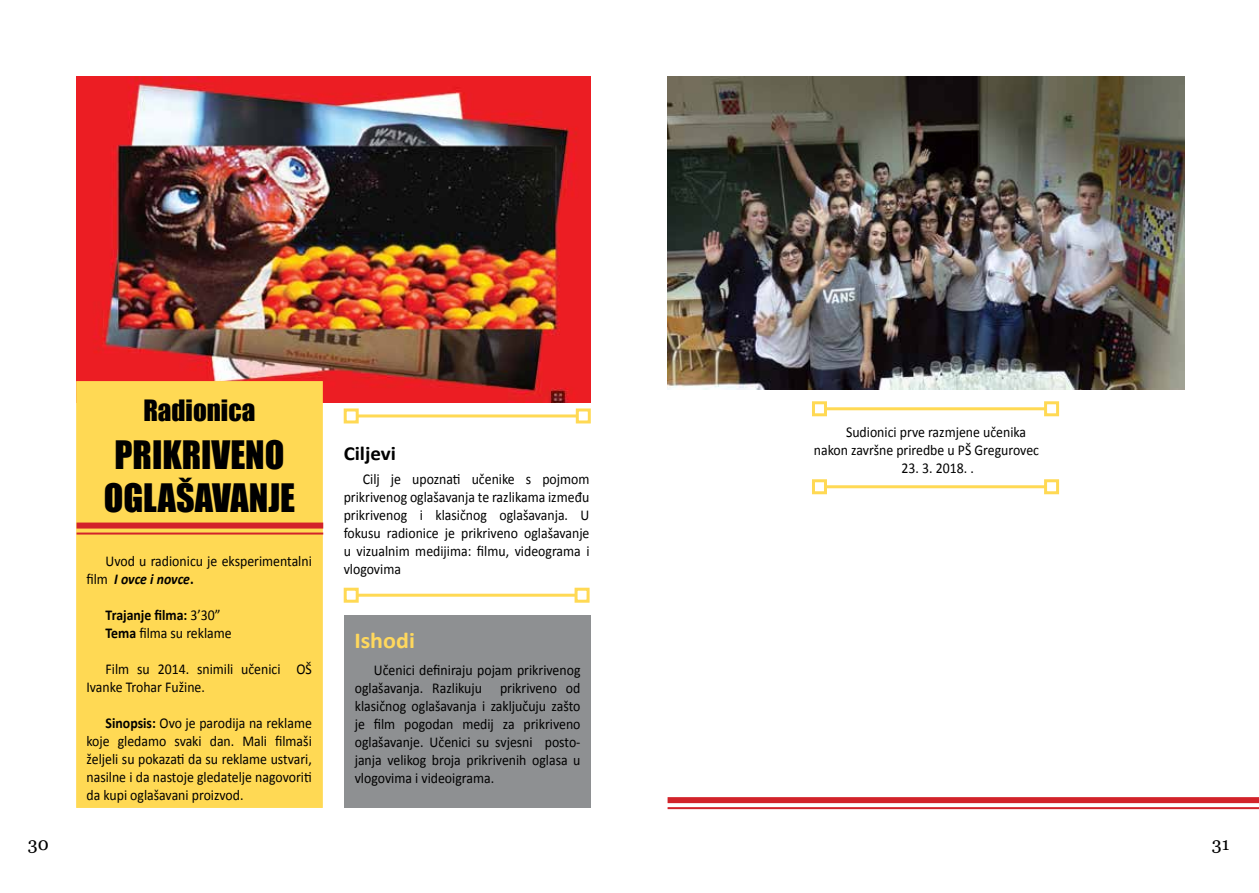
<style>
.page{position:relative;width:1259px;height:893px;background:#fff}
.page>*{position:absolute;margin:0;border:0;box-sizing:border-box;transform-origin:0 0}
.t1{font:36px/43.2px "Impact";color:#000;text-align:center}
.t2{font:27px "Impact";color:#000}
.t3{font:700 22.8px "Calibri";color:#ffd85d;scale:1.05 1}
.t4{font:700 19.95px "Calibri";color:#000;scale:1.05 1}
.t5{font:18px "Georgia";color:#000}
.t6{font:15px/18px "Calibri";color:#000;scale:.92 1}
.s1{font-weight:700;font-style:italic}
.s2{font-weight:700}
</style>
<div class="page">
<img style="left:76px;top:77px;width:514px;height:326px">
<div style="left:76px;top:381px;width:247px;height:427px;background:#ffd954;border:2px solid #ffd954"></div>
<hr style="left:357px;top:594px;width:219px;height:3px;background:#ffd954">
<div style="left:344px;top:588px;width:15px;height:15px;border:3px solid #ffd954"></div>
<div style="left:574px;top:588px;width:15px;height:15px;border:3px solid #ffd954"></div>
<div style="left:344px;top:616px;width:246px;height:192px;background:#8e9092"></div>
<hr style="left:357px;top:414px;width:220px;height:3px;background:#ffd954">
<div style="left:344px;top:408px;width:15px;height:15px;border:3px solid #ffd954"></div>
<div style="left:576px;top:408px;width:15px;height:15px;border:3px solid #ffd954"></div>
<img style="left:668px;top:77px;width:516px;height:312px">
<div style="left:77px;top:523px;width:246px;height:6px;background:#d2232a"></div>
<hr style="left:77px;top:533px;width:246px;height:2px;background:#d2232a">
<div style="left:667px;top:797px;width:592px;height:6px;background:#d2232a"></div>
<hr style="left:667px;top:807px;width:592px;height:2px;background:#d2232a">
<hr style="left:825px;top:407px;width:220px;height:3px;background:#ffd954">
<div style="left:812px;top:401px;width:15px;height:15px;border:3px solid #ffd954"></div>
<div style="left:1044px;top:401px;width:15px;height:15px;border:3px solid #ffd954"></div>
<hr style="left:825px;top:485px;width:220px;height:3px;background:#ffd954">
<div style="left:812px;top:479px;width:15px;height:15px;border:3px solid #ffd954"></div>
<div style="left:1044px;top:479px;width:15px;height:15px;border:3px solid #ffd954"></div>
<h2 class="t2" style="left:143px;top:390px;width:113px">Radionica</h2>
<h1 class="t1" style="left:104px;top:432px;width:193px">PRIKRIVENO<br>OGLAŠAVANJE</h1>
<p class="t6" style="left:86px;top:552px;width:246px;text-indent:19px">Uvod u radionicu je eksperimentalni film <span class="s1">I ovce i novce</span><span class="s2">.</span></p>
<p class="t6" style="left:106px;top:606px;width:139px"><span class="s2">Trajanje filma:</span> 3’30”<br><span class="s2">Tema</span> filma su reklame</p>
<p class="t6" style="left:86px;top:660px;width:246px;text-indent:19px">Film su 2014. snimili učenici OŠ<br>Ivanke Trohar Fužine.</p>
<p class="t6" style="left:86px;top:714px;width:246px;text-align:justify;text-indent:19px"><span class="s2">Sinopsis:</span> Ovo je parodija na reklame koje gledamo svaki dan. Mali filmaši željeli su pokazati da su reklame ustvari, nasilne i da nastoje gledatelje nagovoriti da kupi oglašavani proizvod.</p>
<h3 class="t4" style="left:344px;top:439px;width:51px">Ciljevi</h3>
<p class="t6" style="left:344px;top:470px;width:269px;text-align:justify;text-indent:19px">Cilj je upoznati učenike s pojmom prikrivenog oglašavanja te razlikama između prikrivenog i klasičnog oglašavanja. U fokusu radionice je prikriveno oglašavanje u vizualnim medijima: filmu, videograma i vlogovima</p>
<h3 class="t3" style="left:354px;top:624px;width:59px">Ishodi</h3>
<p class="t6" style="left:355px;top:660px;width:247px;text-align:justify;text-indent:19px">Učenici definiraju pojam prikrivenog oglašavanja. Razlikuju prikriveno od klasičnog oglašavanja i zaključuju zašto je film pogodan medij za prikriveno oglašavanje. Učenici su svjesni posto&shy;janja velikog broja prikrivenih oglasa u vlogovima i videoigrama.</p>
<p class="t6" style="left:814px;top:423px;width:246px;text-indent:32px">Sudionici prve razmjene učenika nakon završne priredbe u PŠ Gregurovec</p>
<p class="t6" style="left:901px;top:459px;width:80px">23. 3. 2018. .</p>
<p class="t5" style="left:28px;top:833px;width:22px">30</p>
<p class="t5" style="left:1211px;top:833px;width:19px">31</p>
</div>
